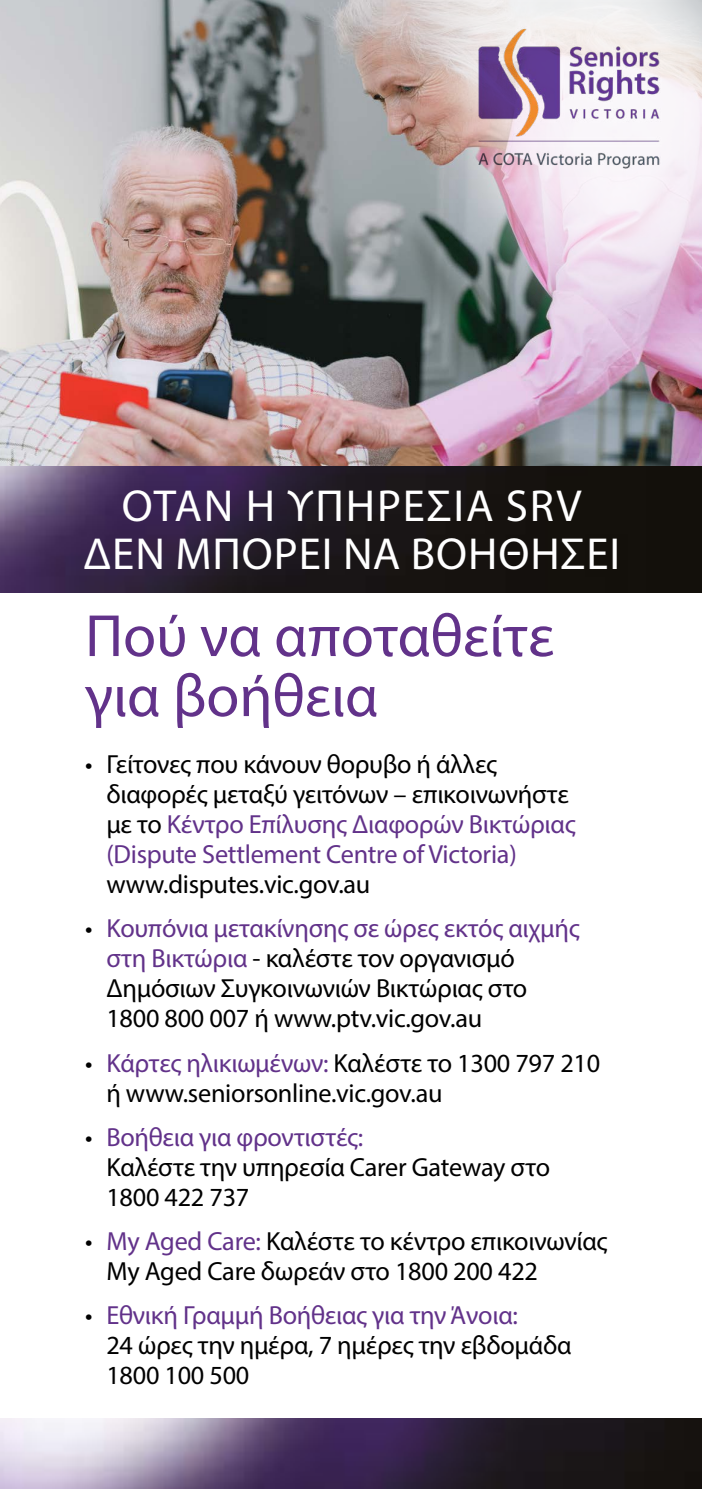
<style>
.page{position:relative;width:702px;height:1489px;background:#fff}
.page>*{position:absolute;margin:0;border:0;box-sizing:border-box;transform-origin:0 0}
.t1{font:60px/60px "Myriad Pro";color:#62328a}
.t2{font:45px/47.5px "Myriad Pro";letter-spacing:.02em;color:#fff;text-align:center}
.t3{font:26.25px/30px "Myriad Pro";letter-spacing:-.01em;color:#000}
.s1{color:#62328a}
</style>
<div class="page">
<img style="left:0;top:0;width:383px;height:466px">
<img style="left:0;top:466px;width:702px;height:126px">
<img style="left:372px;top:69px;width:330px;height:519px">
<img style="left:383px;top:0;width:319px;height:496px">
<img style="left:449px;top:2px;width:234px;height:175px">
<img style="left:0;top:1418px;width:702px;height:70px">
<h2 class="t2" style="left:83px;top:481px;width:531px">ΌΤΑΝ Η ΥΠΗΡΕΣΊΑ SRV<br>ΔΕΝ ΜΠΟΡΕΊ ΝΑ ΒΟΗΘΉΣΕΙ</h2>
<h1 class="t1" style="left:85px;top:605px;width:471px">Πού να αποταθείτε για βοήθεια</h1>
<p class="t3" style="left:106px;top:748px;width:471px;text-indent:-21px">• Γείτονες που κάνουν θορυβο ή άλλες διαφορές μεταξύ γειτόνων – επικοινωνήστε με το <span class="s1">Κέντρο Επίλυσης Διαφορών Βικτώριας (Dispute Settlement Centre of Victoria)</span></p>
<p class="t3" style="left:106px;top:868px;width:265px">www.disputes.vic.gov.au</p>
<p class="t3" style="left:106px;top:913px;width:475px;text-indent:-21px">• <span class="s1">Κουπόνια μετακίνησης σε ώρες εκτός αιχμής στη Βικτώρια</span> - καλέστε τον οργανισμό Δημόσιων Συγκοινωνιών Βικτώριας στο 1800 800 007 ή www.ptv.vic.gov.au</p>
<p class="t3" style="left:106px;top:1047px;width:495px;text-indent:-21px">• <span class="s1">Κάρτες ηλικιωμένων:</span> Καλέστε το 1300 797 210 ή www.seniorsonline.vic.gov.au</p>
<p class="t3" style="left:106px;top:1121px;width:445px;text-indent:-21px">• <span class="s1">Βοήθεια για φροντιστές:<br></span>Καλέστε την υπηρεσία Carer Gateway στο<br>1800 422 737</p>
<p class="t3" style="left:106px;top:1225px;width:502px;text-indent:-21px">• <span class="s1">My Aged Care:</span> Καλέστε το κέντρο επικοινωνίας<br>My Aged Care δωρεάν στο 1800 200 422</p>
<p class="t3" style="left:106px;top:1299px;width:466px;text-indent:-21px">• <span class="s1">Εθνική Γραμμή Βοήθειας για την Άνοια:<br></span>24 ώρες την ημέρα, 7 ημέρες την εβδομάδα<br>1800 100 500</p>
</div>
